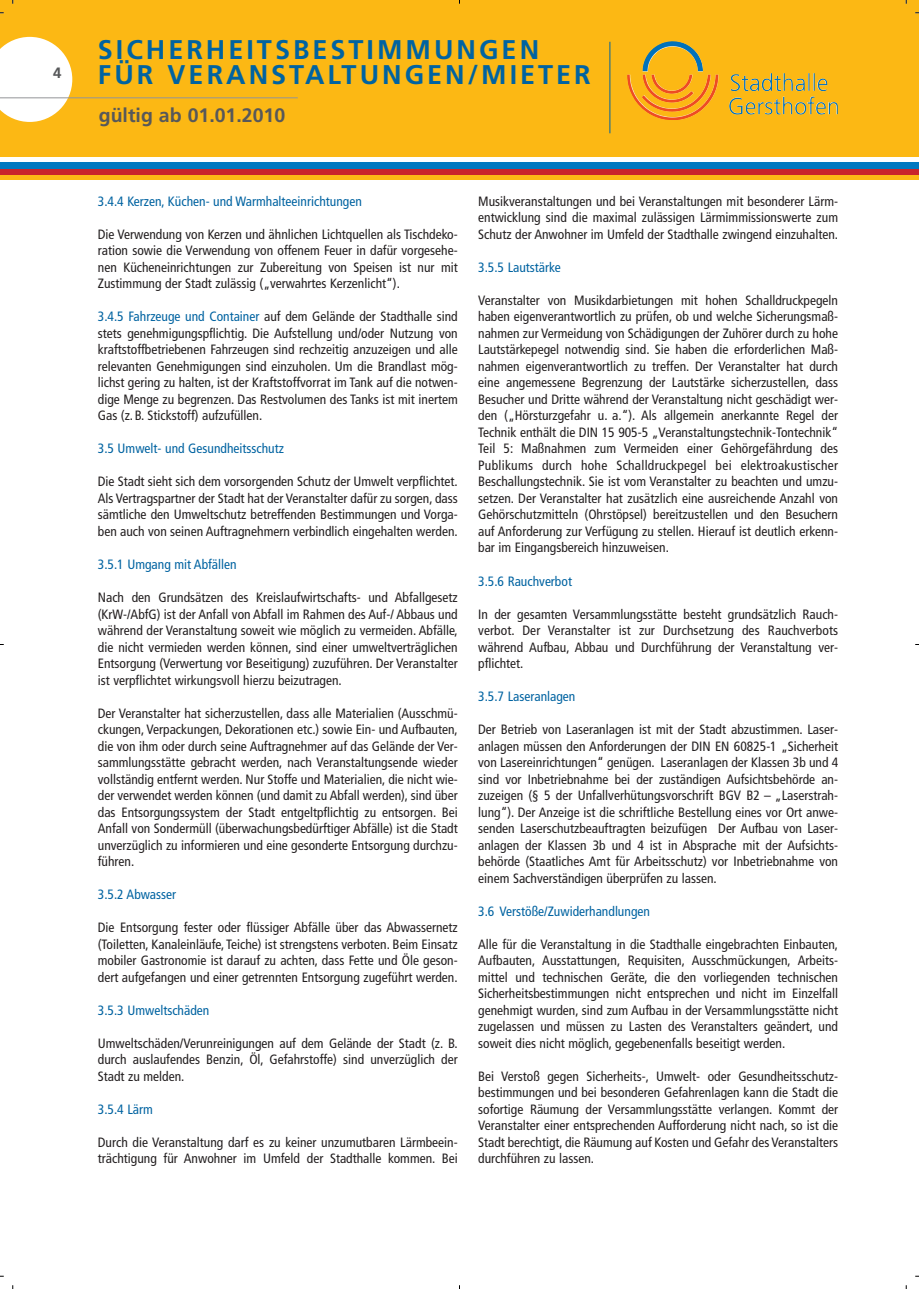
<style>
.page{position:relative;width:919px;height:1289px;background:#fff}
.page>*{position:absolute;margin:0;border:0;box-sizing:border-box;transform-origin:0 0}
.t1{font:700 27px/25.5px "Frutiger";letter-spacing:.11em;color:#0063a1}
.t2{font:700 19.5px "Frutiger";color:#57585a}
.t3{font:700 15px "Frutiger";color:#57585a}
.t4{font:condensed 13.5px/16.5px "Frutiger";color:#231f20;text-align:justify}
.t5{font:condensed 13.5px "Frutiger";color:#0063a1}
.s1{color:#0063a1}
</style>
<div class="page">
<div style="left:0;top:0;width:918px;height:156px;background:#fcb814"></div>
<div style="left:906px;top:162px;width:12px;height:6px;background:#0078c0"></div>
<hr style="left:609px;top:42px;width:1px;height:91px;background:#0063a1">
<div style="left:0;top:171px;width:918px;height:9px;background:#fcb814"></div>
<div style="left:0;top:169px;width:918px;height:6px;background:#c8242b"></div>
<div style="left:0;top:163px;width:918px;height:6px;background:#0078c0"></div>
<svg style="left:0;top:37px;width:72px;height:85px;background:#fef3d8"></svg>
<hr style="left:0;top:97px;width:298px;height:1px;background:#939598">
<img style="left:642px;top:41px;width:61px;height:31px">
<p class="t3" style="left:53px;top:66px;width:10px">4</p>
<h1 class="t1" style="left:98px;top:38px;width:494px">SICHERHEITSBESTIMMUNGEN<br>FÜR VERANSTALTUNGEN/MIETER</h1>
<h2 class="t2" style="left:99px;top:107px;width:188px">gültig ab 01.01.2010</h2>
<p class="t5" style="left:98px;top:196px;width:265px">3.4.4 Kerzen, Küchen- und Warmhalteeinrichtungen</p>
<p class="t4" style="left:98px;top:227px;width:361px">Die Verwendung von Kerzen und ähnlichen Lichtquellen als Tisch deko - ration sowie die Verwendung von offenem Feuer in dafür vorgesehe&shy;nen Küchen einrichtungen zur Zubereitung von Speisen ist nur mit Zustim mung der Stadt zulässig („verwahrtes Kerzenlicht“).</p>
<p class="t4" style="left:98px;top:309px;width:361px"><span class="s1">3.4.5 Fahrzeuge und Container</span> auf dem Gelände der Stadthalle sind stets genehmigungspflichtig. Die Aufstellung und/oder Nutzung von kraftstoffbetriebenen Fahrzeugen sind rechzeitig anzuzeigen und alle relevanten Genehmigungen sind einzuholen. Um die Brandlast mög&shy;lichst gering zu halten, ist der Kraftstoffvorrat im Tank auf die notwen&shy;dige Menge zu begrenzen. Das Restvolumen des Tanks ist mit inertem Gas (z. B. Stickstoff) aufzufüllen.</p>
<p class="t5" style="left:98px;top:443px;width:188px">3.5 Umwelt- und Gesundheitsschutz</p>
<p class="t4" style="left:98px;top:474px;width:361px">Die Stadt sieht sich dem vorsorgenden Schutz der Umwelt verpflichtet.<br>Als Vertragspartner der Stadt hat der Veranstalter dafür zu sorgen, dass sämtliche den Umweltschutz betreffenden Bestimmungen und Vor ga - ben auch von seinen Auftragnehmern verbindlich eingehalten werden.</p>
<p class="t5" style="left:98px;top:559px;width:140px">3.5.1 Umgang mit Abfällen</p>
<p class="t4" style="left:98px;top:590px;width:361px">Nach den Grundsätzen des Kreis laufwirtschafts- und Abfallgesetz (KrW-/AbfG) ist der Anfall von Ab fall im Rahmen des Auf-/ Abbaus und während der Veranstaltung soweit wie möglich zu vermeiden. Abfälle, die nicht vermieden werden können, sind einer umweltverträglichen Entsorgung (Verwertung vor Beseitigung) zuzuführen. Der Veranstalter ist verpflichtet wirkungsvoll hierzu beizutragen.</p>
<p class="t4" style="left:98px;top:705px;width:361px">Der Veranstalter hat sicherzustellen, dass alle Materialien (Aus schmü - ckungen, Verpackungen, Dekorationen etc.) sowie Ein- und Aufbauten, die von ihm oder durch seine Auftragnehmer auf das Ge län de der Ver - sammlungsstätte gebracht werden, nach Veran stal tungs ende wieder vollständig entfernt werden. Nur Stoffe und Mate rialien, die nicht wie&shy;der verwendet werden können (und damit zu Abfall werden), sind über das Entsorgungssystem der Stadt entgeltpflichtig zu entsorgen. Bei Anfall von Sondermüll (überwachungsbedürftiger Ab fälle) ist die Stadt unverzüglich zu informieren und eine gesonderte Ent sorgung durchzu&shy;führen.</p>
<p class="t5" style="left:98px;top:889px;width:80px">3.5.2 Abwasser</p>
<p class="t4" style="left:98px;top:920px;width:361px">Die Entsorgung fester oder flüssiger Abfälle über das Abwassernetz (Toiletten, Kanaleinläufe, Teiche) ist strengstens verboten. Beim Einsatz mobiler Gastronomie ist darauf zu achten, dass Fette und Öle geson - dert aufgefangen und einer getrennten Entsorgung zugeführt werden.</p>
<p class="t5" style="left:98px;top:1004px;width:113px">3.5.3 Umweltschäden</p>
<p class="t4" style="left:98px;top:1035px;width:361px">Umweltschäden/Verunreinigungen auf dem Gelände der Stadt (z. B. durch auslaufendes Benzin, Öl, Gefahrstoffe) sind unverzüglich der Stadt zu melden.</p>
<p class="t5" style="left:98px;top:1103px;width:56px">3.5.4 Lärm</p>
<p class="t4" style="left:98px;top:1134px;width:361px">Durch die Veranstaltung darf es zu keiner unzumutbaren Lärm beein - träch tigung für Anwohner im Umfeld der Stadthalle kommen. Bei</p>
<p class="t4" style="left:478px;top:194px;width:361px">Mu sik veranstaltungen und bei Veranstaltungen mit besonderer Lärm - entwicklung sind die maximal zulässigen Lärmimmissionswerte zum Schutz der Anwohner im Umfeld der Stadthalle zwingend einzuhalten.</p>
<p class="t5" style="left:478px;top:262px;width:84px">3.5.5 Lautstärke</p>
<p class="t4" style="left:478px;top:293px;width:361px">Veranstalter von Musikdarbietungen mit hohen Schall druckpegeln haben eigenverantwortlich zu prüfen, ob und welche Sicherungs maß - nahmen zur Vermeidung von Schädigungen der Zuhörer durch zu hohe Lautstärkepegel notwendig sind. Sie haben die erforderlichen Maß - nahmen eigenverantwortlich zu treffen. Der Veranstalter hat durch eine angemessene Begrenzung der Lautstärke sicherzustellen, dass Be su cher und Dritte während der Veranstaltung nicht geschädigt wer&shy;den („Hörsturzgefahr u. a.“). Als allgemein anerkannte Regel der Technik enthält die DIN 15 905-5 „Veranstaltungstechnik-Tontechnik“ Teil 5: Maßnahmen zum Vermeiden einer Gehör gefährdung des Publikums durch hohe Schalldruckpegel bei elektroakustischer Beschall ungs tech nik. Sie ist vom Veranstalter zu beachten und umzu&shy;setzen. Der Veran stal ter hat zusätzlich eine ausreichende Anzahl von Gehörschutz mit teln (Ohrstöpsel) bereitzustellen und den Besuchern auf Anforderung zur Verfügung zu stellen. Hierauf ist deutlich erkenn&shy;bar im Eingangs bereich hinzuweisen.</p>
<p class="t5" style="left:478px;top:575px;width:95px">3.5.6 Rauchverbot</p>
<p class="t4" style="left:478px;top:606px;width:361px">In der gesamten Versammlungsstätte besteht grundsätzlich Rauch - verbot. Der Veranstalter ist zur Durchsetzung des Rauchverbots während Aufbau, Abbau und Durchführung der Veran staltung ver&shy;pflichtet.</p>
<p class="t5" style="left:478px;top:691px;width:99px">3.5.7 Laseranlagen</p>
<p class="t4" style="left:478px;top:722px;width:361px">Der Betrieb von Laseranlagen ist mit der Stadt abzustimmen. Laser - anlagen müssen den Anforderungen der DIN EN 60825-1 „Sicherheit von Lasereinrichtungen“ genügen. Laser anla gen der Klassen 3b und 4 sind vor Inbetriebnahme bei der zuständigen Aufsichtsbehörde an - zuzeigen (§ 5 der Unfallverhütungsvorschrift BGV B2 – „Laser strah - lung“). Der Anzeige ist die schriftliche Bestellung eines vor Ort anwe&shy;senden Laser schutzbeauftragten beizufügen Der Auf bau von Laser - anlagen der Klassen 3b und 4 ist in Absprache mit der Aufsichts - behörde (Staatliches Amt für Arbeitsschutz) vor Inbetrieb nahme von einem Sachverstän di gen überprüfen zu lassen.</p>
<p class="t5" style="left:478px;top:905px;width:173px">3.6 Verstöße/Zuwiderhandlungen</p>
<p class="t4" style="left:478px;top:936px;width:361px">Alle für die Veranstaltung in die Stadthalle eingebrachten Einbau ten, Aufbauten, Ausstattungen, Requisiten, Ausschmückungen, Arbeits - mittel und technischen Geräte, die den vorliegenden technischen Sicher heitsbestimmungen nicht entsprechen und nicht im Einzelfall genehmigt wurden, sind zum Aufbau in der Versamm lungs stätte nicht zugelassen und müssen zu Lasten des Veran stalters geändert, und soweit dies nicht möglich, gegebenenfalls beseitigt werden.</p>
<p class="t4" style="left:478px;top:1068px;width:361px">Bei Verstoß gegen Sicherheits-, Umwelt- oder Gesundheits schutz - bestimmungen und bei besonderen Gefahrenlagen kann die Stadt die sofortige Räumung der Versammlungsstätte verlangen. Kommt der Veranstalter einer entsprechenden Aufforderung nicht nach, so ist die Stadt berechtigt, die Räumung auf Kosten und Gefahr des Veran stalters durchführen zu lassen.</p>
</div>
